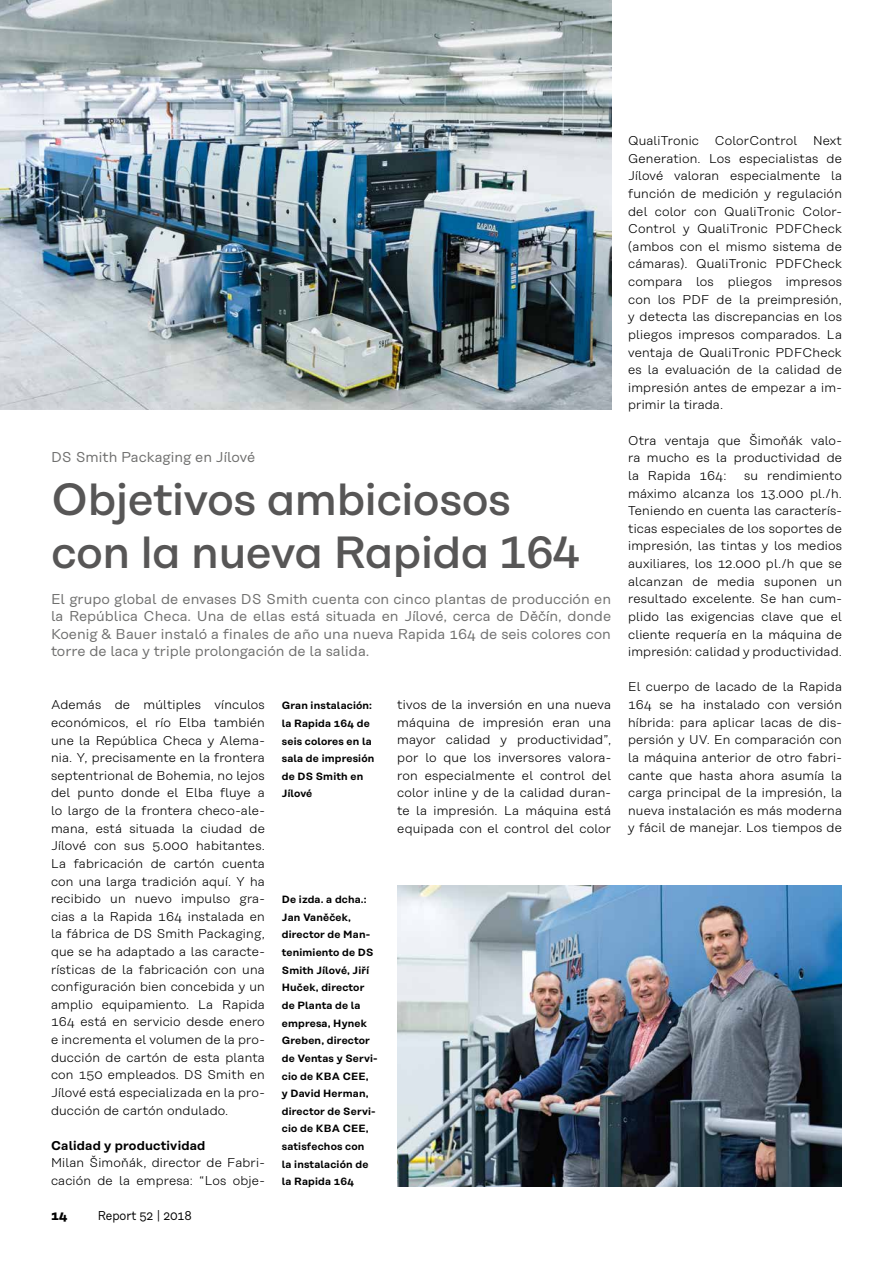
<style>
.page{position:relative;width:893px;height:1263px;background:#fff}
.page>*{position:absolute;margin:0;border:0;box-sizing:border-box;transform-origin:0 0}
.t1{font:500 45px/52.8px "Koenig&Bauer H";letter-spacing:-.01em;color:#575656}
.t2{font:14.25px/17.7px "Koenig&Bauer T";color:#6f6f6e;text-align:justify}
.t3{font:300 12.75px/17.5px "Koenig&Bauer T";letter-spacing:.015em;color:#000;text-align:justify}
.t4{font:600 12.75px "Koenig&Bauer T";letter-spacing:.015em;color:#000}
.t5{font:12.75px "Koenig&Bauer T";color:#000;scale:.9 1}
.t6{font:700 12.75px "Koenig&Bauer T";color:#000}
.t7{font:600 10.5px/17.7px "Koenig&Bauer T";letter-spacing:.015em;color:#000}
</style>
<div class="page">
<img style="left:397px;top:885px;width:445px;height:301px">
<img style="left:0;top:0;width:611px;height:410px">
<p class="t2" style="left:51px;top:449px;width:206px">DS Smith Packaging en Jílové</p>
<h1 class="t1" style="left:51px;top:474px;width:530px">Objetivos ambiciosos con la nueva Rapida 164</h1>
<p class="t2" style="left:51px;top:590px;width:562px">El grupo global de envases DS Smith cuenta con cinco plantas de producción en la República Checa. Una de ellas está situada en Jílové, cerca de Děčín, donde Koenig &amp; Bauer instaló a finales de año una nueva Rapida 164 de seis colores con torre de laca y triple prolongación de la salida.</p>
<p class="t3" style="left:51px;top:696px;width:215px">Además de múltiples vínculos económicos, el río Elba también une la República Checa y Alema&shy;nia. Y, precisamente en la frontera septentrional de Bohemia, no lejos del punto donde el Elba fluye a lo largo de la frontera checo-ale&shy;mana, está situada la ciudad de Jílové con sus 5.000 habitantes.<br>La fabricación de cartón cuenta con una larga tradición aquí. Y ha recibido un nuevo impulso gra&shy;cias a la Rapida 164 instalada en la fábrica de DS Smith Packaging, que se ha adaptado a las caracte&shy;rísticas de la fabricación con una configuración bien concebida y un amplio equipamiento. La Rapida 164 está en servicio desde enero e incrementa el volumen de la pro&shy;ducción de cartón de esta planta con 150 empleados. DS Smith en Jílové está especializada en la pro&shy;ducción de cartón ondulado.</p>
<p class="t4" style="left:51px;top:1138px;width:156px">Calidad y productividad</p>
<p class="t3" style="left:51px;top:1154px;width:215px">Milan Šimoňák, director de Fabri&shy;cación de la empresa: “Los obje-</p>
<p class="t6" style="left:51px;top:1208px;width:18px">14</p>
<p class="t5" style="left:98px;top:1209px;width:106px">Report 52 | 2018</p>
<p class="t7" style="left:282px;top:697px;width:94px">Gran instalación: la Rapida 164 de seis colores en la sala de impresión de DS Smith en<br>Jílové</p>
<p class="t7" style="left:282px;top:891px;width:97px">De izda. a dcha.:<br>Jan Vaněček, director de Man&shy;tenimiento de DS<br>Smith Jílové, Jiří<br>Huček, director de Planta de la empresa, Hynek<br>Greben, director de Ventas y Servi&shy;cio de KBA CEE,<br>y David Herman, director de Servi&shy;cio de KBA CEE, satisfechos con<br>la instalación de la Rapida 164</p>
<p class="t3" style="left:397px;top:696px;width:215px">tivos de la inversión en una nueva máquina de impresión eran una mayor calidad y productividad”, por lo que los inversores valora&shy;ron especialmente el control del color inline y de la calidad duran&shy;te la impresión. La máquina está equipada con el control del color</p>
<p class="t3" style="left:628px;top:132px;width:215px">QualiTronic ColorControl Next Generation. Los especialistas de Jílové valoran especialmente la función de medición y regulación del color con QualiTronic Color-Control y QualiTronic PDFCheck (ambos con el mismo sistema de cámaras). QualiTronic PDFCheck compara los pliegos impresos con los PDF de la preimpresión, y detecta las discrepancias en los pliegos impresos comparados. La ventaja de QualiTronic PDFCheck es la evaluación de la calidad de impresión antes de empezar a im&shy;primir la tirada.</p>
<p class="t3" style="left:628px;top:431px;width:215px">Otra ventaja que Šimoňák valo&shy;ra mucho es la productividad de la Rapida 164:</p>
<p class="t3" style="left:628px;top:467px;width:215px;text-indent:116px">su rendimiento máximo alcanza los 13.000 pl./h.<br>Teniendo en cuenta las caracterís&shy;ticas especiales de los soportes de impresión, las tintas y los medios auxiliares, los 12.000 pl./h que se alcanzan de media suponen un resultado excelente. Se han cum&shy;plido las exigencias clave que el cliente requería en la máquina de impresión: calidad y productividad.</p>
<p class="t3" style="left:628px;top:678px;width:215px">El cuerpo de lacado de la Rapida 164 se ha instalado con versión híbrida: para aplicar lacas de dis&shy;persión y UV. En comparación con la máquina anterior de otro fabri&shy;cante que hasta ahora asumía la carga principal de la impresión, la nueva instalación es más moderna y fácil de manejar. Los tiempos de</p>
</div>
